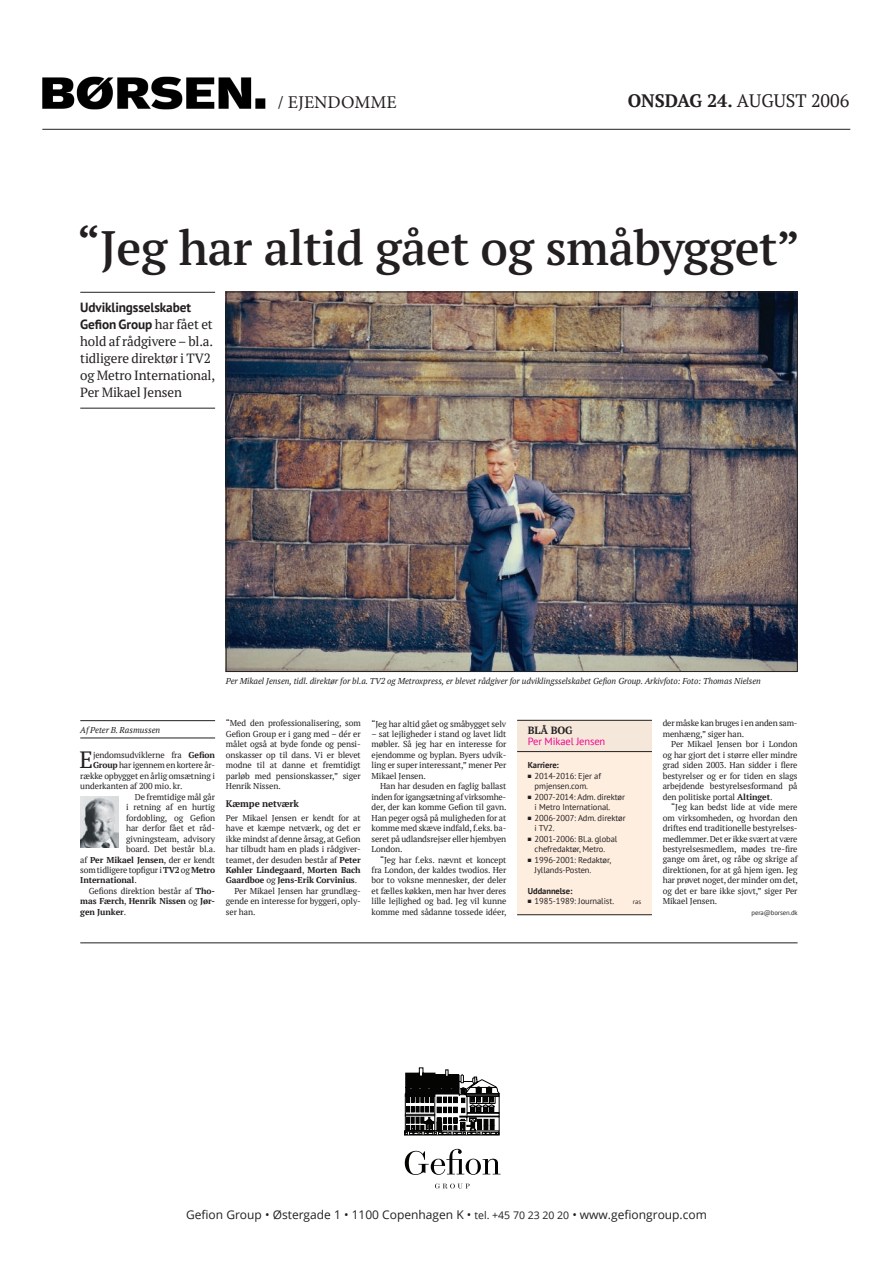
<style>
.page{position:relative;width:893px;height:1263px;background:#fff}
.page>*{position:absolute;margin:0;border:0;box-sizing:border-box;transform-origin:0 0}
.t1{font:600 48.3px "PT Serif Pro";letter-spacing:-.01em;color:#231f20}
.t2{font:23.55px "PT Serif";color:#231f20}
.t3{font:18px "PT Serif";color:#231f20}
.t4{font:18px "Minion Pro";color:#231f20}
.t5{font:13.35px/17.1px "PT Serif";letter-spacing:-.01em;color:#231f20}
.t6{font:700 13.35px/17.1px "PT Sans";letter-spacing:-.01em;color:#231f20}
.t7{font:12px "Open Sans";color:#231f20}
.t8{font:10.5px "PT Sans";letter-spacing:-.01em;color:#ed028c}
.t9{font:700 10.5px "PT Serif";letter-spacing:-.01em;color:#231f20}
.t10{font:700 9.45px "PT Serif";letter-spacing:-.01em;color:#231f20}
.t11{font:8.55px/10.5px "PT Serif";letter-spacing:-.01em;color:#231f20;text-align:justify}
.t12{font:8.55px/10.5px "PT Sans";letter-spacing:-.01em;color:#231f20}
.t13{font:italic 8.55px "PT Serif";letter-spacing:-.005em;color:#231f20}
.t14{font:700 8.55px "PT Serif";letter-spacing:-.01em;color:#231f20}
.t15{font:700 8.55px "PT Sans";letter-spacing:-.01em;color:#231f20}
.t16{font:6.6px "PT Sans";letter-spacing:-.01em;color:#231f20}
.s1{font-weight:700}
.s2{font-family:"PT Serif";font-weight:400}
.s3{font-weight:400}
.s4{font-size:10.5px}
</style>
<div class="page">
<hr style="left:80px;top:942px;width:718px;height:1px;background:#231f20">
<img style="left:228px;top:294px;width:568px;height:376px">
<hr style="left:80px;top:720px;width:135px;height:1px;background:#231f20">
<hr style="left:80px;top:738px;width:135px;height:1px;background:#231f20">
<hr style="left:80px;top:292px;width:135px;height:1px;background:#231f20">
<hr style="left:80px;top:408px;width:135px;height:1px;background:#231f20">
<img style="left:80px;top:797px;width:38px;height:50px">
<div style="left:517px;top:741px;width:135px;height:174px;background:#feeee0"></div>
<hr style="left:517px;top:914px;width:135px;height:1px;background:#231f20">
<div style="left:517px;top:720px;width:135px;height:32px;background:#f6e7db"></div>
<hr style="left:517px;top:720px;width:135px;height:1px;background:#231f20">
<hr style="left:517px;top:751px;width:135px;height:1px;background:#231f20">
<img style="left:43px;top:77px;width:223px;height:33px">
<hr style="left:42px;top:129px;width:808px;height:1px;background:#231f20">
<svg style="left:405px;top:1149px;width:96px;height:26px"></svg>
<svg style="left:435px;top:1183px;width:35px;height:5px"></svg>
<svg style="left:404px;top:1068px;width:95px;height:67px"></svg>
<h3 class="t4" style="left:278px;top:90px;width:120px">/ EJENDOMME</h3>
<h3 class="t3" style="left:628px;top:89px;width:223px"><span class="s1">ONSDAG 24.</span> AUGUST 2006</h3>
<h1 class="t1" style="left:77px;top:215px;width:725px">“Jeg har altid gået og småbygget”</h1>
<h3 class="t6" style="left:80px;top:298px;width:134px">Udviklingsselskabet<br>Gefion Group <span class="s2">har fået et</span></h3>
<h3 class="t5" style="left:80px;top:332px;width:136px">hold af rådgivere – bl.a. tidligere direktør i TV2 og metro International,<br>Per mikael jensen</h3>
<p class="t13" style="left:226px;top:676px;width:537px">Per Mikael Jensen, tidl. direktør for bl.a. TV2 og Metroxpress, er blevet rådgiver for udviklingsselskabet Gefion Group. Arkivfoto: Foto: Thomas Nielsen</p>
<p class="t13" style="left:80px;top:725px;width:81px">Af Peter B. Rasmussen</p>
<h2 class="t2" style="left:80px;top:745px;width:15px">e</h2>
<p class="t11" style="left:93px;top:749px;width:124px">jendomsudviklerne fra <span class="s1">Gefion</span></p>
<p class="t11" style="left:93px;top:760px;width:124px"><span class="s1">Group</span> har igennem en kortere år-</p>
<p class="t11" style="left:80px;top:770px;width:136px">række opbygget en årlig omsætning i</p>
<p class="t11" style="left:80px;top:781px;width:104px">underkanten af 200 mio. kr.</p>
<p class="t11" style="left:135px;top:791px;width:82px">de fremtidige mål går</p>
<p class="t11" style="left:126px;top:802px;width:90px">i retning af en hurtig</p>
<p class="t11" style="left:126px;top:812px;width:90px">fordobling, og Gefion</p>
<p class="t11" style="left:126px;top:823px;width:90px">har derfor fået et råd-</p>
<p class="t11" style="left:126px;top:833px;width:90px">givningsteam, advisory</p>
<p class="t11" style="left:126px;top:844px;width:91px">board. det består bl.a.</p>
<p class="t14" style="left:80px;top:854px;width:136px"><span class="s3">af</span> Per Mikael Jensen<span class="s3">, der er kendt</span></p>
<p class="t11" style="left:80px;top:865px;width:136px">som tidligere topfigur i <span class="s1">TV2</span> og <span class="s1">Metro</span></p>
<p class="t14" style="left:80px;top:875px;width:58px">International<span class="s3">.</span></p>
<p class="t11" style="left:89px;top:885px;width:128px">Gefions direktion består af <span class="s1">Tho-</span></p>
<p class="t14" style="left:80px;top:896px;width:136px">mas Færch<span class="s3">,</span> Henrik Nissen <span class="s3">og</span> Jør-</p>
<p class="t14" style="left:80px;top:906px;width:47px">gen Junker<span class="s3">.</span></p>
<p class="t11" style="left:226px;top:718px;width:136px">“med den professionalisering, som Gefion Group er i gang med – dér er målet også at byde fonde og pensi&shy;onskasser op til dans. Vi er blevet modne til at danne et fremtidigt parløb med pensionskasser,” siger Henrik nissen.</p>
<p class="t10" style="left:226px;top:798px;width:75px">Kæmpe netværk</p>
<p class="t11" style="left:226px;top:812px;width:136px">Per mikael jensen er kendt for at</p>
<p class="t11" style="left:226px;top:823px;width:136px">have et kæmpe netværk, og det er</p>
<p class="t11" style="left:226px;top:833px;width:136px">ikke mindst af denne årsag, at Gefion</p>
<p class="t11" style="left:226px;top:844px;width:136px">har tilbudt ham en plads i rådgiver-</p>
<p class="t11" style="left:226px;top:854px;width:136px">teamet, der desuden består af <span class="s1">Peter</span></p>
<p class="t14" style="left:226px;top:864px;width:136px">Køhler Lindegaard<span class="s3">,</span> Morten Bach</p>
<p class="t14" style="left:226px;top:875px;width:133px">Gaardboe <span class="s3">og</span> Jens-Erik Corvinius<span class="s3">.</span></p>
<p class="t11" style="left:234px;top:885px;width:128px">Per mikael jensen har grundlæg-</p>
<p class="t11" style="left:226px;top:896px;width:136px">gende en interesse for byggeri, oply-</p>
<p class="t11" style="left:226px;top:906px;width:31px">ser han.</p>
<p class="t11" style="left:371px;top:718px;width:136px">“jeg har altid gået og småbygget selv</p>
<p class="t11" style="left:371px;top:728px;width:136px">– sat lejligheder i stand og lavet lidt møbler. Så jeg har en interesse for ejendomme og byplan. Byers udvik&shy;ling er super interessant,” mener Per mikael jensen.</p>
<p class="t11" style="left:371px;top:781px;width:137px;text-indent:9px">Han har desuden en faglig ballast inden for igangsætning af virksomhe&shy;der, der kan komme Gefion til gavn.<br>Han peger også på muligheden for at komme med skæve indfald, f.eks. ba&shy;seret på udlandsrejser eller hjembyen London.</p>
<p class="t11" style="left:371px;top:854px;width:137px;text-indent:9px">“jeg har f.eks. nævnt et koncept fra London, der kaldes twodios. Her bor to voksne mennesker, der deler et fælles køkken, men har hver deres lille lejlighed og bad. jeg vil kunne komme med sådanne tossede idéer,</p>
<p class="t9" style="left:528px;top:723px;width:46px">BLÅ BOG</p>
<p class="t8" style="left:528px;top:734px;width:79px">Per Mikael Jensen</p>
<p class="t15" style="left:528px;top:760px;width:33px">Karriere:</p>
<p class="t12" style="left:535px;top:770px;width:68px;text-indent:-7px">■ 2014-2016: Ejer af pmjensen.com.</p>
<p class="t12" style="left:535px;top:791px;width:92px;text-indent:-7px">■ 2007-2014: adm. direktør i Metro International.</p>
<p class="t12" style="left:535px;top:812px;width:92px;text-indent:-7px">■ 2006-2007: adm. direktør i tV2.</p>
<p class="t12" style="left:535px;top:833px;width:84px;text-indent:-7px">■ 2001-2006: Bl.a. global chefredaktør, Metro.</p>
<p class="t12" style="left:535px;top:854px;width:78px;text-indent:-7px">■ 1996-2001: Redaktør,<br>Jyllands-Posten.</p>
<p class="t15" style="left:528px;top:885px;width:46px">Uddannelse:</p>
<p class="t12" style="left:528px;top:896px;width:88px">■ 1985-1989: Journalist.</p>
<p class="t16" style="left:633px;top:898px;width:10px">ras</p>
<p class="t11" style="left:663px;top:718px;width:136px">der måske kan bruges i en anden sam&shy;menhæng,” siger han.</p>
<p class="t11" style="left:663px;top:739px;width:136px;text-indent:9px">Per mikael jensen bor i London og har gjort det i større eller mindre grad siden 2003. Han sidder i flere bestyrelser og er for tiden en slags arbejdende bestyrelsesformand på den politiske portal <span class="s1">Altinget</span>.</p>
<p class="t11" style="left:663px;top:802px;width:137px;text-indent:9px">“jeg kan bedst lide at vide mere om virksomheden, og hvordan den driftes end traditionelle bestyrelses&shy;medlemmer. det er ikke svært at være bestyrelsesmedlem, mødes tre-fire gange om året, og råbe og skrige af direktionen, for at gå hjem igen. jeg har prøvet noget, der minder om det, og det er bare ikke sjovt,” siger Per mikael jensen.</p>
<p class="t16" style="left:751px;top:908px;width:48px">pera@borsen.dk</p>
<h3 class="t7" style="left:186px;top:1206px;width:522px">Gefion Group • Østergade 1 • 1100 Copenhagen K • <span class="s4">tel. +45 70 23 20 20</span> • www.gefiongroup.com</h3>
</div>
